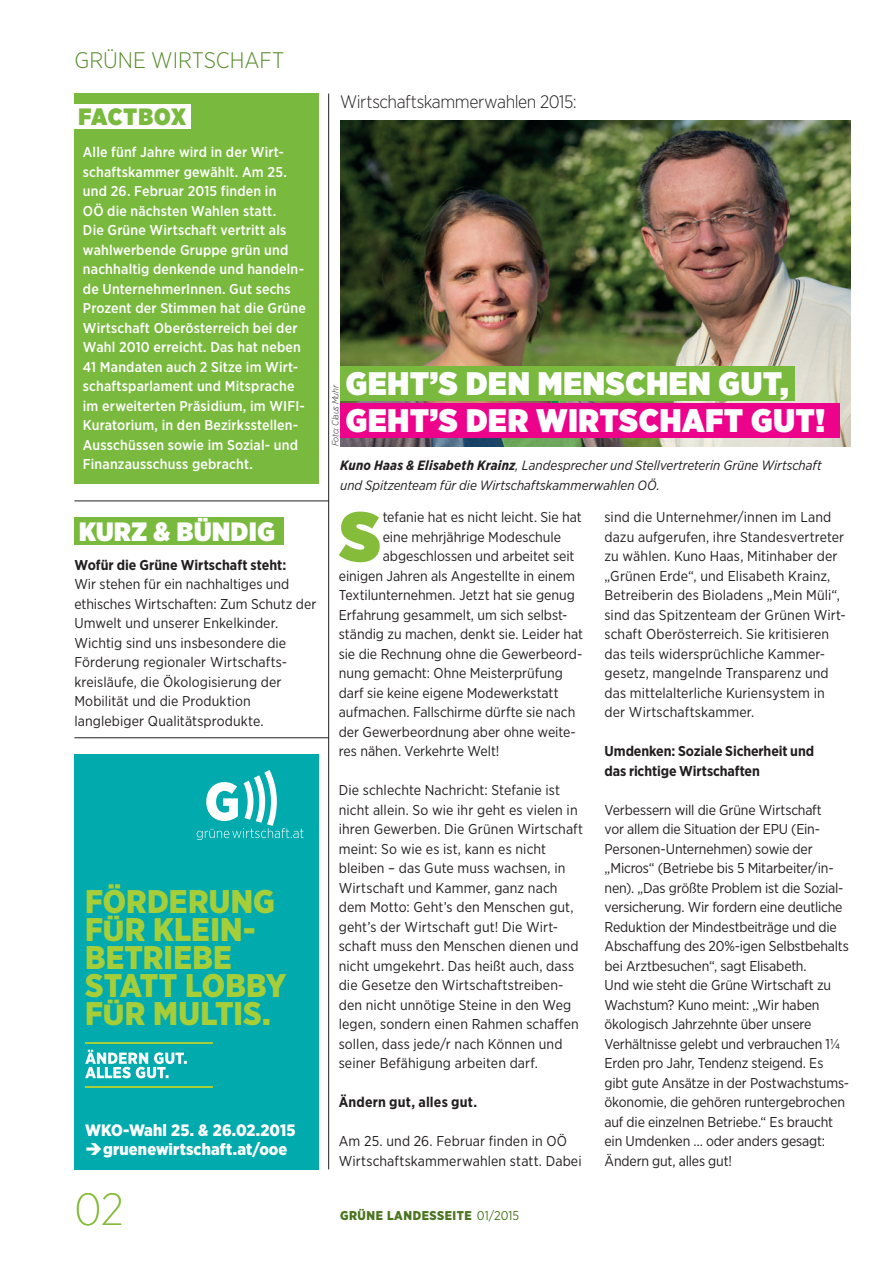
<style>
.page{position:relative;width:893px;height:1263px;background:#fff}
.page>*{position:absolute;margin:0;border:0;box-sizing:border-box;transform-origin:0 0}
.gz_2012_initial_3_z{font:900 69.9px "Gotham Narrow";color:#85bd3b}
.t1{font:200 45px "Gotham Narrow";color:#85bd3b}
.t2{font:900 32.7px/27.8px "Gotham Narrow";letter-spacing:.005em;color:#a6ce39}
.t3{font:900 32.55px "Gotham Narrow";letter-spacing:.025em;color:#fff}
.t4{font:900 26.55px "Gotham Narrow";letter-spacing:.025em;color:#fff}
.t5{font:900 23.7px "Gotham Narrow";letter-spacing:.03em;color:#79ba3e}
.t6{font:300 22.5px "Gotham Narrow";color:#558b2b}
.gz_2012_text_n{font:300 18px "Gotham Narrow";letter-spacing:-.025em;color:#231f20}
.t7{font:900 16.5px "Gotham Narrow";letter-spacing:.01em;color:#fff}
.gz_2012_text_n-2{font:14.25px/19.5px "Gotham Narrow";letter-spacing:.005em;color:#231f20}
.t8{font:500 14.25px/19.5px "Gotham Narrow";letter-spacing:.01em;color:#fff}
.gz_2012_initial_3_z-2{font:14.25px "Gotham Narrow";color:#231f20}
.gz_2012_text_n-3{font:14.25px/19.5px "Gotham Narrow";letter-spacing:-.015em;color:#231f20}
.gz_2012_text_n-4{font:700 14.25px/19.5px "Gotham Narrow";letter-spacing:-.005em;color:#231f20}
.gz_2012_text_n-5{font:700 14.25px "Gotham Narrow";letter-spacing:.015em;color:#231f20}
.gw_text_normal{font:italic 13.5px/19.5px "Gotham Narrow";color:#231f20}
.t9{font:900 12.75px "Gotham Narrow";letter-spacing:.04em;color:#4b7520}
.t10{font:italic 300 9px "Gotham Narrow";letter-spacing:-.02em;color:#231f20}
.s1{font-size:29.1px}
.s2{font-weight:700}
.s3{font-weight:400}
</style>
<div class="page">
<img style="left:340px;top:120px;width:510px;height:326px">
<div style="left:340px;top:403px;width:500px;height:34px;background:#ed028c"></div>
<div style="left:340px;top:366px;width:455px;height:34px;background:#79ba3e"></div>
<div style="left:74px;top:94px;width:245px;height:390px;background:#79ba3e"></div>
<div style="left:74px;top:104px;width:117px;height:25px;background:#fff"></div>
<hr style="left:328px;top:94px;width:1px;height:1075px;background:#231f20">
<div style="left:74px;top:517px;width:210px;height:28px;background:#79ba3e"></div>
<div style="left:74px;top:754px;width:245px;height:415px;background:#00aaad"></div>
<svg style="left:197px;top:770px;width:107px;height:70px"></svg>
<hr style="left:85px;top:1086px;width:127px;height:2px;background:#a6ce39">
<hr style="left:85px;top:1042px;width:127px;height:2px;background:#a6ce39">
<svg style="left:85px;top:1050px;width:102px;height:28px"></svg>
<hr style="left:74px;top:501px;width:255px;height:1px;background:#231f20">
<hr style="left:74px;top:737px;width:255px;height:1px;background:#231f20">
<p class="t6" style="left:74px;top:46px;width:211px">GRÜNE WIRTSCHAFT</p>
<p class="t5" style="left:79px;top:100px;width:109px">FACTBOX</p>
<p class="t8" style="left:83px;top:142px;width:225px">Alle fünf Jahre wird in der Wirt&shy;schaftskammer gewählt. Am 25. und 26. Februar 2015 finden in<br>OÖ die nächsten Wahlen statt.<br>Die Grüne Wirtschaft vertritt als wahlwerbende Gruppe grün und nachhaltig denkende und handeln&shy;de UnternehmerInnen. Gut sechs<br>Prozent der Stimmen hat die Grüne<br>Wirtschaft Oberösterreich bei der<br>Wahl 2010 erreicht. Das hat neben<br>41 Mandaten auch 2 Sitze im Wirt&shy;schaftsparlament und Mitsprache im erweiterten Präsidium, im WIFI-<br>Kuratorium, in den Bezirksstellen-<br>Ausschüssen sowie im Sozial- und<br>Finanzausschuss gebracht.</p>
<p class="t4" style="left:79px;top:514px;width:197px">KURZ &amp; BÜNDIG</p>
<p class="gz_2012_text_n-4" style="left:74px;top:555px;width:214px">Wofür die Grüne Wirtschaft steht:</p>
<p class="gz_2012_text_n-2" style="left:74px;top:574px;width:243px">Wir stehen für ein nachhaltiges und ethisches Wirtschaften: Zum Schutz der Umwelt und unserer Enkelkinder.<br>Wichtig sind uns insbesondere die Förderung regionaler Wirtschafts&shy;kreisläufe, die Ökologisierung der Mobilität und die Produktion langlebiger Qualitätsprodukte.</p>
<p class="t2" style="left:85px;top:887px;width:203px">FÖRDERUNG<br>F<span class="s1">Ü</span>R KLEIN-<br>BETRIEBE<br>STATT LOBBY<br>F<span class="s1">Ü</span>R MULTIS.</p>
<p class="t7" style="left:85px;top:1119px;width:212px">WKO-Wahl 25. &amp; 26.02.2015</p>
<p class="t7" style="left:85px;top:1138px;width:204px">➔gruenewirtschaft.at/ooe</p>
<p class="t1" style="left:74px;top:1181px;width:51px">02</p>
<p class="gz_2012_text_n" style="left:340px;top:91px;width:238px">Wirtschaftskammerwahlen 2015:</p>
<p class="t10" style="left:330px;top:446px;width:63px;rotate:-90deg">Foto: Claus Muhr</p>
<p class="t3" style="left:346px;top:361px;width:444px">GEHT’S DEN MENSCHEN GUT,</p>
<p class="t3" style="left:346px;top:398px;width:481px">GEHT’S DER WIRTSCHAFT GUT!</p>
<p class="gw_text_normal" style="left:340px;top:455px;width:483px"><span class="s2">Kuno Haas &amp; Elisabeth Krainz</span>, Landesprecher und Stellvertreterin Grüne Wirtschaft und Spitzenteam für die Wirtschaftskammerwahlen OÖ.</p>
<p class="gz_2012_initial_3_z" style="left:340px;top:489px;width:42px">S</p>
<p class="gz_2012_initial_3_z-2" style="left:383px;top:508px;width:201px">tefanie hat es nicht leicht. Sie hat</p>
<p class="gz_2012_initial_3_z-2" style="left:383px;top:528px;width:180px">eine mehrjährige Modeschule</p>
<p class="gz_2012_initial_3_z-2" style="left:383px;top:547px;width:193px">abgeschlossen und arbeitet seit</p>
<p class="gz_2012_initial_3_z-2" style="left:339px;top:567px;width:238px">einigen Jahren als Angestellte in einem</p>
<p class="gz_2012_initial_3_z-2" style="left:339px;top:586px;width:238px">Textilunternehmen. Jetzt hat sie genug</p>
<p class="gz_2012_initial_3_z-2" style="left:339px;top:606px;width:230px">Erfahrung gesammelt, um sich selbst-</p>
<p class="gz_2012_initial_3_z-2" style="left:339px;top:625px;width:246px">ständig zu machen, denkt sie. Leider hat</p>
<p class="gz_2012_initial_3_z-2" style="left:339px;top:645px;width:245px">sie die Rechnung ohne die Gewerbeord-</p>
<p class="gz_2012_initial_3_z-2" style="left:339px;top:664px;width:226px">nung gemacht: Ohne Meisterprüfung</p>
<p class="gz_2012_initial_3_z-2" style="left:339px;top:684px;width:221px">darf sie keine eigene Modewerkstatt</p>
<p class="gz_2012_initial_3_z-2" style="left:339px;top:703px;width:238px">aufmachen. Fallschirme dürfte sie nach</p>
<p class="gz_2012_initial_3_z-2" style="left:339px;top:723px;width:239px">der Gewerbeordnung aber ohne weite-</p>
<p class="gz_2012_initial_3_z-2" style="left:339px;top:742px;width:162px">res nähen. Verkehrte Welt!</p>
<p class="gz_2012_text_n-2" style="left:339px;top:780px;width:246px">Die schlechte Nachricht: Stefanie ist nicht allein. So wie ihr geht es vielen in ihren Gewerben. Die Grünen Wirtschaft meint: So wie es ist, kann es nicht bleiben – das Gute muss wachsen, in Wirtschaft und Kammer, ganz nach dem Motto: Geht’s den Menschen gut, geht’s der Wirtschaft gut! Die Wirt&shy;schaft muss den Menschen dienen und nicht umgekehrt. Das heißt auch, dass die Gesetze den Wirtschaftstreiben&shy;den nicht unnötige Steine in den Weg legen, sondern einen Rahmen schaffen sollen, dass jede/r nach Können und seiner Befähigung arbeiten darf.</p>
<p class="gz_2012_text_n-5" style="left:339px;top:1093px;width:140px">Ändern gut, alles gut.</p>
<p class="gz_2012_text_n-2" style="left:339px;top:1131px;width:244px">Am 25. und 26. Februar finden in OÖ<br>Wirtschaftskammerwahlen statt. Dabei</p>
<p class="t9" style="left:340px;top:1207px;width:181px">GRÜNE LANDESSEITE <span class="s3">01/2015</span></p>
<p class="gz_2012_text_n-2" style="left:604px;top:507px;width:243px">sind die Unternehmer/innen im Land dazu aufgerufen, ihre Standesvertreter zu wählen. Kuno Haas, Mitinhaber der „Grünen Erde“, und Elisabeth Krainz, Betreiberin des Bioladens „Mein Müli“, sind das Spitzenteam der Grünen Wirt&shy;schaft Oberösterreich. Sie kritisieren das teils widersprüchliche Kammer&shy;gesetz, mangelnde Transparenz und das mittelalterliche Kuriensystem in der Wirtschaftskammer.</p>
<p class="gz_2012_text_n-4" style="left:604px;top:741px;width:211px">Umdenken: Soziale Sicherheit und das richtige Wirtschaften</p>
<p class="gz_2012_text_n-3" style="left:604px;top:800px;width:246px">Verbessern will die Grüne Wirtschaft<br>vor allem die Situation der EPU (Ein-Personen-Unternehmen) sowie der „Micros“ (Betriebe bis 5 Mitarbeiter/in&shy;nen). „Das größte Problem ist die Sozial&shy;versicherung. Wir fordern eine deutliche Reduktion der Mindestbeiträge und die Abschaffung des 20%-igen Selbstbehalts bei Arztbesuchen“, sagt Elisabeth.</p>
<p class="gz_2012_text_n-2" style="left:604px;top:975px;width:246px">Und wie steht die Grüne Wirtschaft zu Wachstum? Kuno meint: „Wir haben ökologisch Jahrzehnte über unsere Verhältnisse gelebt und verbrauchen 1¼ Erden pro Jahr, Tendenz steigend. Es gibt gute Ansätze in der Postwachstums&shy;ökonomie, die gehören runtergebrochen auf die einzelnen Betriebe.“ Es braucht ein Umdenken … oder anders gesagt:<br>Ändern gut, alles gut!</p>
</div>
